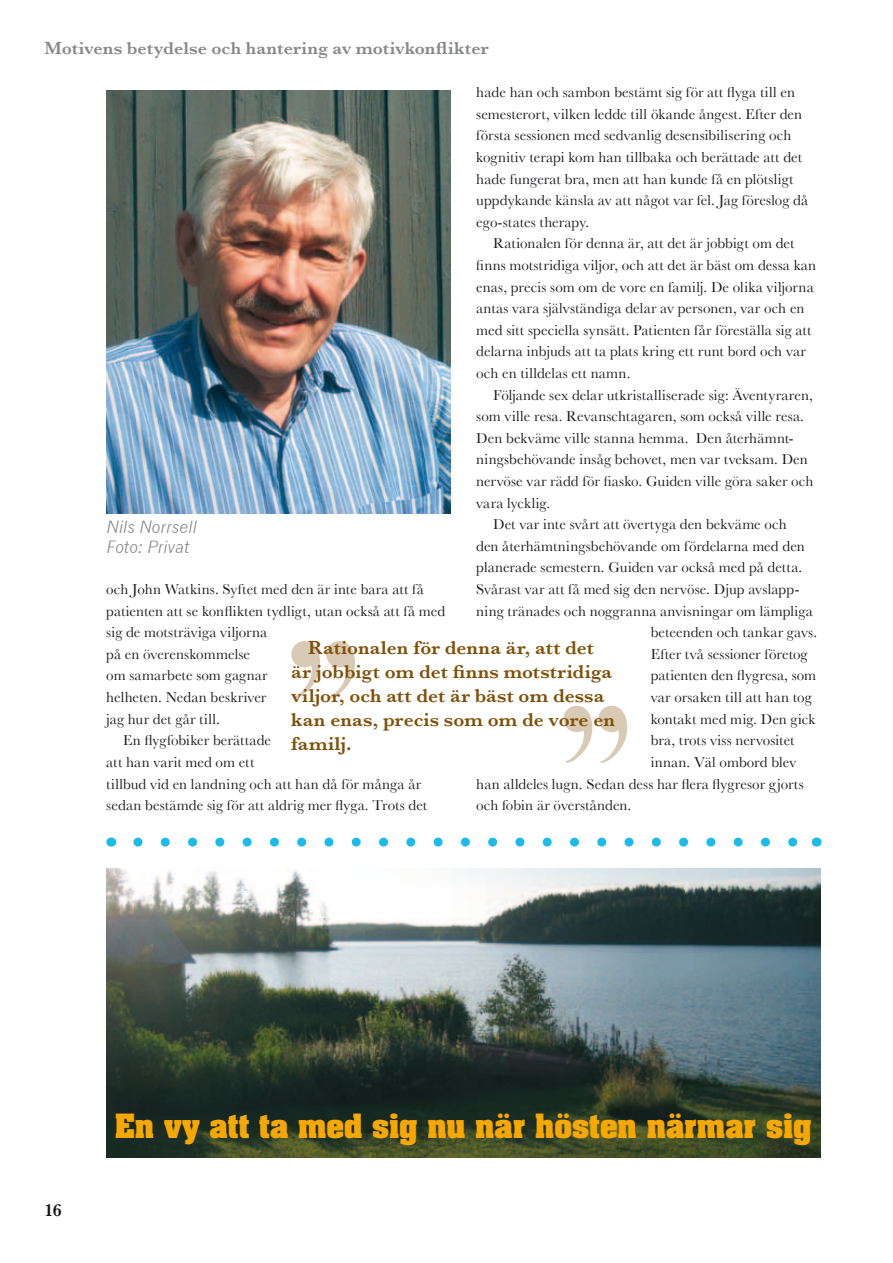
<style>
.page{position:relative;width:893px;height:1263px;background:#fff}
.page>*{position:absolute;margin:0;border:0;box-sizing:border-box;transform-origin:0 0}
.t1{font:700 28.5px "Aachen";color:#f6a800}
.t2{font:600 19.5px/24px "Baskerville";letter-spacing:.005em;color:#805007}
.t3{font:600 18px "Baskerville";letter-spacing:.005em;color:#87888a}
.t4{font:600 18px "Baskerville";color:#1a171c}
.t5{font:italic 16.5px/19.8px "News Gothic";color:#87888a}
.t6{font:15px/21.6px "Baskerville";letter-spacing:.01em;color:#1a171c}
</style>
<div class="page">
<svg style="left:291px;top:641px;width:27px;height:27px"></svg>
<svg style="left:326px;top:641px;width:27px;height:27px"></svg>
<svg style="left:293px;top:641px;width:28px;height:58px"></svg>
<svg style="left:328px;top:641px;width:27px;height:58px"></svg>
<svg style="left:563px;top:706px;width:27px;height:26px"></svg>
<svg style="left:598px;top:706px;width:27px;height:26px"></svg>
<svg style="left:565px;top:705px;width:28px;height:58px"></svg>
<svg style="left:600px;top:705px;width:28px;height:58px"></svg>
<img style="left:106px;top:90px;width:345px;height:424px">
<img style="left:106px;top:868px;width:715px;height:290px">
<svg style="left:138px;top:837px;width:660px;height:9px"></svg>
<p class="t3" style="left:45px;top:38px;width:445px">Motivens betydelse och hantering av motivkonflikter</p>
<p class="t6" style="left:476px;top:81px;width:334px">hade han och sambon bestämt sig för att flyga till en semesterort, vilken ledde till ökande ångest. Efter den första sessionen med sedvanlig desensibilisering och kognitiv terapi kom han tillbaka och berättade att det hade fungerat bra, men att han kunde få en plötsligt uppdykande känsla av att något var fel. Jag föreslog då ego-states therapy.</p>
<p class="t6" style="left:476px;top:233px;width:341px;text-indent:17px">Rationalen för denna är, att det är jobbigt om det finns motstridiga viljor, och att det är bäst om dessa kan enas, precis som om de vore en familj. De olika viljorna antas vara självständiga delar av personen, var och en med sitt speciella synsätt. Patienten får föreställa sig att delarna inbjuds att ta plats kring ett runt bord och var och en tilldelas ett namn.</p>
<p class="t6" style="left:493px;top:384px;width:321px">Följande sex delar utkristalliserade sig: Äventyraren,</p>
<p class="t6" style="left:476px;top:405px;width:329px">som ville resa. Revanschtagaren, som också ville resa.</p>
<p class="t6" style="left:476px;top:427px;width:319px">Den bekväme ville stanna hemma. Den återhämnt-</p>
<p class="t6" style="left:476px;top:449px;width:333px">ningsbehövande insåg behovet, men var tveksam. Den</p>
<p class="t6" style="left:476px;top:470px;width:339px">nervöse var rädd för fiasko. Guiden ville göra saker och</p>
<p class="t6" style="left:476px;top:492px;width:75px">vara lycklig.</p>
<p class="t6" style="left:493px;top:513px;width:295px">Det var inte svårt att övertyga den bekväme och</p>
<p class="t6" style="left:476px;top:535px;width:330px">den återhämtningsbehövande om fördelarna med den</p>
<p class="t6" style="left:476px;top:557px;width:328px">planerade semestern. Guiden var också med på detta.</p>
<p class="t6" style="left:476px;top:578px;width:325px">Svårast var att få med sig den nervöse. Djup avslapp-</p>
<p class="t6" style="left:476px;top:600px;width:338px">ning tränades och noggranna anvisningar om lämpliga</p>
<p class="t6" style="left:651px;top:621px;width:168px">beteenden och tankar gavs.</p>
<p class="t6" style="left:651px;top:643px;width:158px">Efter två sessioner företog</p>
<p class="t6" style="left:651px;top:665px;width:167px">patienten den flygresa, som</p>
<p class="t6" style="left:651px;top:686px;width:163px">var orsaken till att han tog</p>
<p class="t6" style="left:651px;top:708px;width:166px">kontakt med mig. Den gick</p>
<p class="t6" style="left:651px;top:729px;width:145px">bra, trots viss nervositet</p>
<p class="t6" style="left:651px;top:751px;width:147px">innan. Väl ombord blev</p>
<p class="t6" style="left:476px;top:773px;width:329px">han alldeles lugn. Sedan dess har flera flygresor gjorts</p>
<p class="t6" style="left:476px;top:794px;width:157px">och fobin är överstånden.</p>
<p class="t5" style="left:106px;top:517px;width:92px">Nils Norrsell<br>Foto: Privat</p>
<p class="t6" style="left:106px;top:578px;width:319px">och John Watkins. Syftet med den är inte bara att få</p>
<p class="t6" style="left:106px;top:600px;width:340px">patienten att se konflikten tydligt, utan också att få med</p>
<p class="t6" style="left:106px;top:621px;width:162px">sig de motsträviga viljorna</p>
<p class="t6" style="left:106px;top:643px;width:145px">på en överenskommelse</p>
<p class="t6" style="left:106px;top:665px;width:163px">om samarbete som gagnar</p>
<p class="t6" style="left:106px;top:686px;width:162px">helheten. Nedan beskriver</p>
<p class="t6" style="left:106px;top:708px;width:115px">jag hur det går till.</p>
<p class="t6" style="left:123px;top:729px;width:149px">En flygfobiker berättade</p>
<p class="t6" style="left:106px;top:751px;width:150px">att han varit med om ett</p>
<p class="t6" style="left:106px;top:773px;width:316px">tillbud vid en landning och att han då för många år</p>
<p class="t6" style="left:106px;top:794px;width:322px">sedan bestämde sig för att aldrig mer flyga. Trots det</p>
<h2 class="t2" style="left:291px;top:636px;width:325px;text-indent:17px">Rationalen för denna är, att det är jobbigt om det finns motstridiga viljor, och att det är bäst om dessa kan enas, precis som om de vore en familj.</h2>
<p class="t4" style="left:45px;top:1200px;width:19px">16</p>
<h1 class="t1" style="left:115px;top:1105px;width:698px">En vy att ta med sig nu när hösten närmar sig</h1>
</div>
